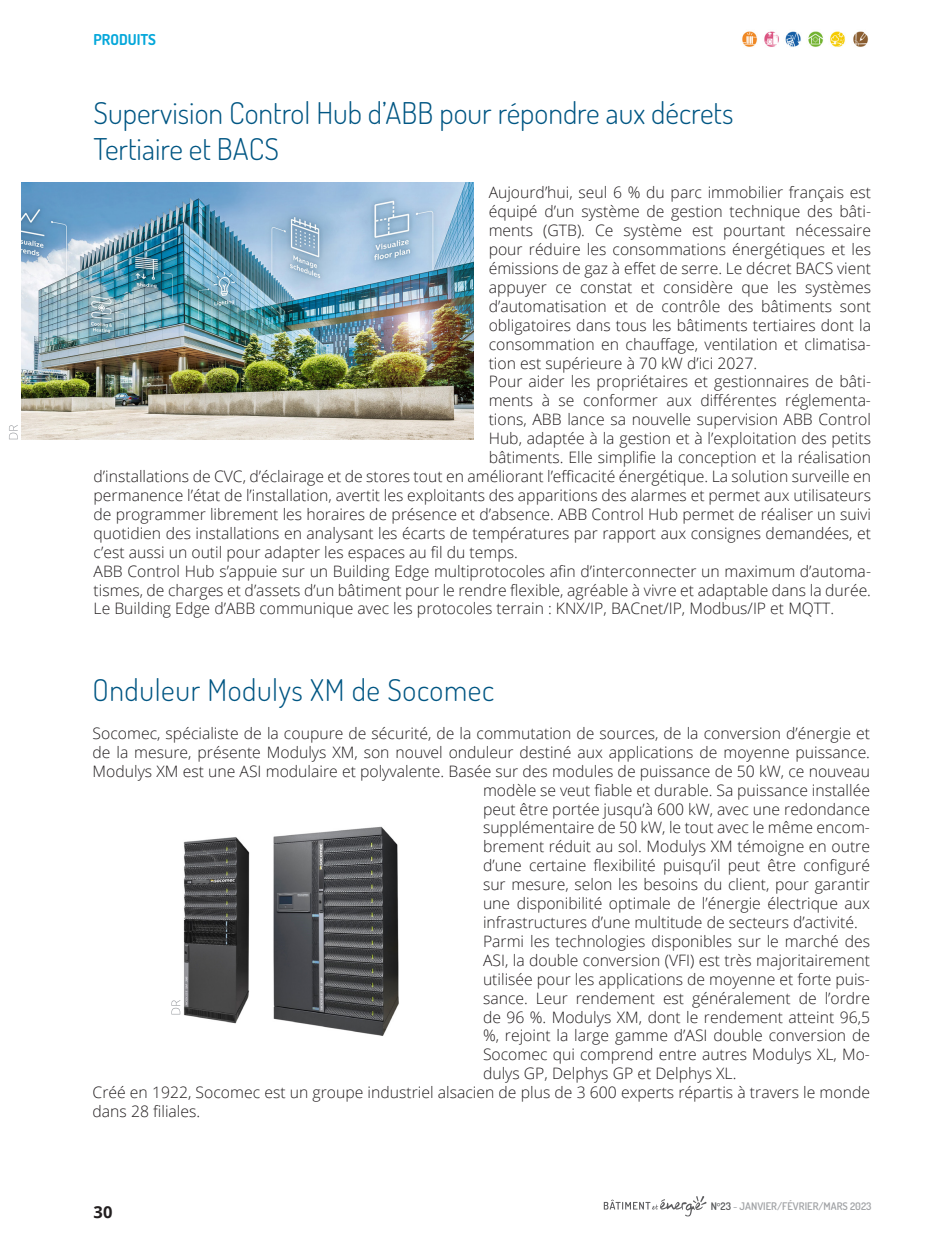
<style>
.page{position:relative;width:936px;height:1234px;background:#fff}
.page>*{position:absolute;margin:0;border:0;box-sizing:border-box;transform-origin:0 0}
.t1{font:300 30px/36px "Dosis";color:#005683}
.t2{font:300 30px "Dosis";letter-spacing:.02em;color:#005683}
.t3{font:700 16.5px "Open Sans";color:#231f20}
.t4{font:300 15.75px "Open Sans";color:#231f20}
.t5{font:700 15px "Dosis";color:#04a7da}
.t6{font:600 10.5px "Dosis";color:#a1a3a6}
.s1{color:#57585a}
.s2{font-size:9px;color:#57585a}
.s3{color:#b6b7bb}
</style>
<div class="page">
<img style="left:742px;top:31px;width:15px;height:16px">
<img style="left:764px;top:31px;width:15px;height:16px">
<img style="left:785px;top:31px;width:16px;height:16px">
<img style="left:808px;top:31px;width:15px;height:16px">
<img style="left:830px;top:31px;width:15px;height:16px">
<img style="left:853px;top:31px;width:15px;height:16px">
<svg style="left:603px;top:1196px;width:103px;height:20px"></svg>
<img style="left:21px;top:182px;width:452px;height:257px">
<svg style="left:9px;top:425px;width:9px;height:14px"></svg>
<img style="left:171px;top:826px;width:228px;height:210px">
<svg style="left:171px;top:999px;width:9px;height:15px"></svg>
<p class="t5" style="left:94px;top:30px;width:64px">PRODUITS</p>
<h1 class="t1" style="left:94px;top:95px;width:641px">Supervision Control Hub d’ABB pour répondre aux décrets<br>Tertiaire et BACS</h1>
<p class="t4" style="left:488px;top:182px;width:384px">Aujourd’hui, seul 6 % du parc immobilier français est</p>
<p class="t4" style="left:488px;top:201px;width:384px">équipé d’un système de gestion technique des bâti-</p>
<p class="t4" style="left:488px;top:219px;width:384px">ments (GTB). Ce système est pourtant nécessaire</p>
<p class="t4" style="left:488px;top:238px;width:384px">pour réduire les consommations énergétiques et les</p>
<p class="t4" style="left:488px;top:257px;width:384px">émissions de gaz à effet de serre. Le décret BACS vient</p>
<p class="t4" style="left:488px;top:276px;width:384px">appuyer ce constat et considère que les systèmes</p>
<p class="t4" style="left:488px;top:295px;width:384px">d’automatisation et de contrôle des bâtiments sont</p>
<p class="t4" style="left:488px;top:314px;width:384px">obligatoires dans tous les bâtiments tertiaires dont la</p>
<p class="t4" style="left:488px;top:333px;width:384px">consommation en chauffage, ventilation et climatisa-</p>
<p class="t4" style="left:488px;top:352px;width:270px">tion est supérieure à 70 kW d’ici 2027.</p>
<p class="t4" style="left:488px;top:371px;width:384px">Pour aider les propriétaires et gestionnaires de bâti-</p>
<p class="t4" style="left:488px;top:390px;width:384px">ments à se conformer aux différentes réglementa-</p>
<p class="t4" style="left:488px;top:408px;width:384px">tions, ABB lance sa nouvelle supervision ABB Control</p>
<p class="t4" style="left:488px;top:427px;width:384px">Hub, adaptée à la gestion et à l’exploitation des petits</p>
<p class="t4" style="left:488px;top:446px;width:384px">bâtiments. Elle simplifie la conception et la réalisation</p>
<p class="t4" style="left:94px;top:465px;width:779px">d’installations de CVC, d’éclairage et de stores tout en améliorant l’efficacité énergétique. La solution surveille en</p>
<p class="t4" style="left:94px;top:484px;width:779px">permanence l’état de l’installation, avertit les exploitants des apparitions des alarmes et permet aux utilisateurs</p>
<p class="t4" style="left:94px;top:503px;width:779px">de programmer librement les horaires de présence et d’absence. ABB Control Hub permet de réaliser un suivi</p>
<p class="t4" style="left:94px;top:522px;width:779px">quotidien des installations en analysant les écarts de températures par rapport aux consignes demandées, et</p>
<p class="t4" style="left:94px;top:541px;width:426px">c’est aussi un outil pour adapter les espaces au fil du temps.</p>
<p class="t4" style="left:94px;top:560px;width:779px">ABB Control Hub s’appuie sur un Building Edge multiprotocoles afin d’interconnecter un maximum d’automa-</p>
<p class="t4" style="left:94px;top:579px;width:779px">tismes, de charges et d’assets d’un bâtiment pour le rendre flexible, agréable à vivre et adaptable dans la durée.</p>
<p class="t4" style="left:94px;top:597px;width:742px">Le Building Edge d’ABB communique avec les protocoles terrain : KNX/IP, BACnet/IP, Modbus/IP et MQTT.</p>
<h1 class="t2" style="left:93px;top:670px;width:403px">Onduleur Modulys XM de Socomec</h1>
<p class="t4" style="left:93px;top:722px;width:779px">Socomec, spécialiste de la coupure de sécurité, de la commutation de sources, de la conversion d’énergie et</p>
<p class="t4" style="left:93px;top:741px;width:779px">de la mesure, présente Modulys XM, son nouvel onduleur destiné aux applications de moyenne puissance.</p>
<p class="t4" style="left:93px;top:760px;width:779px">Modulys XM est une ASI modulaire et polyvalente. Basée sur des modules de puissance de 50 kW, ce nouveau</p>
<p class="t4" style="left:483px;top:778px;width:388px">modèle se veut fiable et durable. Sa puissance installée</p>
<p class="t4" style="left:483px;top:797px;width:388px">peut être portée jusqu’à 600 kW, avec une redondance</p>
<p class="t4" style="left:483px;top:816px;width:388px">supplémentaire de 50 kW, le tout avec le même encom-</p>
<p class="t4" style="left:483px;top:835px;width:388px">brement réduit au sol. Modulys XM témoigne en outre</p>
<p class="t4" style="left:483px;top:854px;width:388px">d’une certaine flexibilité puisqu’il peut être configuré</p>
<p class="t4" style="left:483px;top:873px;width:388px">sur mesure, selon les besoins du client, pour garantir</p>
<p class="t4" style="left:483px;top:892px;width:388px">une disponibilité optimale de l’énergie électrique aux</p>
<p class="t4" style="left:483px;top:911px;width:376px">infrastructures d’une multitude de secteurs d’activité.</p>
<p class="t4" style="left:483px;top:930px;width:388px">Parmi les technologies disponibles sur le marché des</p>
<p class="t4" style="left:483px;top:949px;width:388px">ASI, la double conversion (VFI) est très majoritairement</p>
<p class="t4" style="left:483px;top:967px;width:388px">utilisée pour les applications de moyenne et forte puis-</p>
<p class="t4" style="left:483px;top:986px;width:388px">sance. Leur rendement est généralement de l’ordre</p>
<p class="t4" style="left:483px;top:1005px;width:388px">de 96 %. Modulys XM, dont le rendement atteint 96,5</p>
<p class="t4" style="left:483px;top:1024px;width:388px">%, rejoint la large gamme d’ASI double conversion de</p>
<p class="t4" style="left:483px;top:1043px;width:388px">Socomec qui comprend entre autres Modulys XL, Mo-</p>
<p class="t4" style="left:483px;top:1062px;width:255px">dulys GP, Delphys GP et Delphys XL.</p>
<p class="t4" style="left:93px;top:1081px;width:779px">Créé en 1922, Socomec est un groupe industriel alsacien de plus de 3 600 experts répartis à travers le monde</p>
<p class="t4" style="left:93px;top:1100px;width:109px">dans 28 filiales.</p>
<p class="t3" style="left:94px;top:1199px;width:20px">30</p>
<p class="t6" style="left:710px;top:1199px;width:162px"><span class="s1">N</span><span class="s2">°</span><span class="s1">23</span> <span class="s3">-</span> JANVIER/FÉVRIER/MARS 2023</p>
</div>
